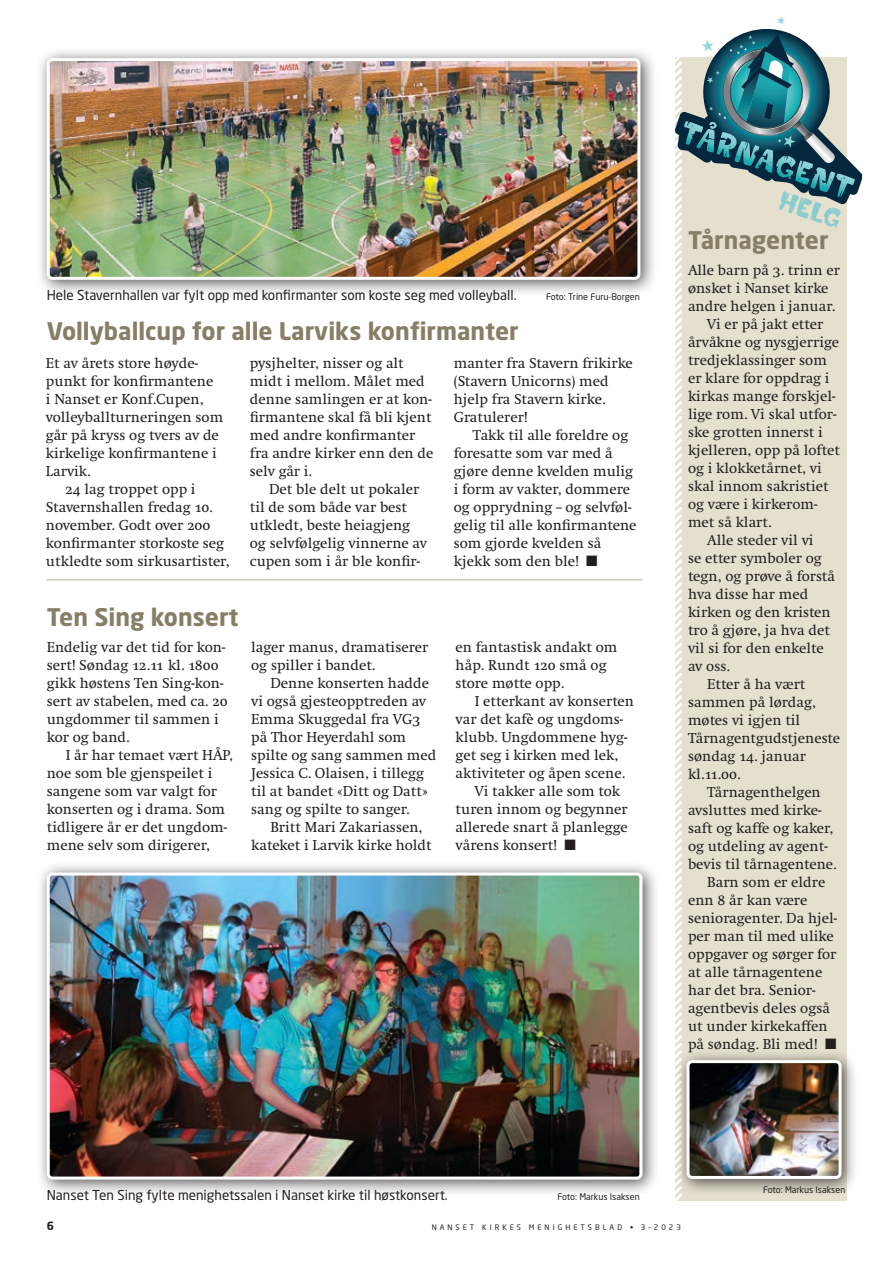
<style>
.page{position:relative;width:893px;height:1263px;background:#fff}
.page>*{position:absolute;margin:0;border:0;box-sizing:border-box;transform-origin:0 0}
.Notis_tittel{font:700 24px "Neo Sans";color:#877e66}
.Tekst_m_innrykk{font:15px/18px "Swift POW";color:#231f20}
.Tekst{font:15px/18px "Swift POW";color:#231f20}
.Bilde{font:13.5px "Neo Sans Std";color:#231f20}
.t1{font:700 11.25px "Neo Sans";color:#231f20}
.Bilde-2{font:9px "Neo Sans Std";color:#231f20}
.t2{font:7.5px "Neo Sans Std";letter-spacing:.4em;color:#231f20}
</style>
<div class="page">
<div style="left:35px;top:47px;width:623px;height:250px;background:#231f20;opacity:.75"></div>
<img style="left:51px;top:62px;width:585px;height:214px">
<div style="left:47px;top:58px;width:593px;height:222px;border:3px solid #fff;border-radius:4px"></div>
<hr style="left:47px;top:579px;width:595px;height:1px;background:#cec8b8">
<div style="left:35px;top:861px;width:625px;height:335px;background:#231f20;opacity:.75"></div>
<img style="left:51px;top:876px;width:587px;height:299px">
<div style="left:47px;top:872px;width:595px;height:307px;border:3px solid #fff;border-radius:4px"></div>
<svg style="left:675px;top:17px;width:187px;height:1184px;background:#d5d7cb"></svg>
<div style="left:675px;top:1049px;width:184px;height:147px;background:#231f20;opacity:.75"></div>
<img style="left:690px;top:1064px;width:147px;height:111px">
<div style="left:686px;top:1060px;width:155px;height:119px;border:3px solid #fff;border-radius:4px"></div>
<p class="Bilde" style="left:47px;top:287px;width:471px">Hele Stavernhallen var fylt opp med konfirmanter som koste seg med volleyball.</p>
<p class="Bilde-2" style="left:546px;top:291px;width:95px">Foto: Trine Furu-Borgen</p>
<p class="Notis_tittel" style="left:47px;top:315px;width:473px">Vollyballcup for alle Larviks konfirmanter</p>
<p class="Tekst" style="left:46px;top:354px;width:179px">Et av årets store høyde&shy;punkt for konfirmantene<br>i Nanset er Konf.Cupen, volleyballturneringen som går på kryss og tvers av de kirkelige konfirmantene i<br>Larvik.</p>
<p class="Tekst_m_innrykk" style="left:46px;top:480px;width:185px;text-indent:19px">24 lag troppet opp i<br>Stavernshallen fredag 10. november. Godt over 200 konfirmanter storkoste seg utkledte som sirkusartister,</p>
<p class="Tekst_m_innrykk" style="left:250px;top:354px;width:185px">pysjhelter, nisser og alt midt i mellom. Målet med denne samlingen er at kon&shy;firmantene skal få bli kjent med andre konfirmanter fra andre kirker enn den de selv går i.</p>
<p class="Tekst_m_innrykk" style="left:250px;top:480px;width:179px;text-indent:19px">Det ble delt ut pokaler til de som både var best utkledt, beste heiagjeng og selvfølgelig vinnerne av cupen som i år ble konfir-</p>
<p class="Notis_tittel" style="left:47px;top:602px;width:193px">Ten Sing konsert</p>
<p class="Tekst" style="left:47px;top:638px;width:183px">Endelig var det tid for kon&shy;sert! Søndag 12.11 kl. 1800 gikk høstens Ten Sing-kon&shy;sert av stabelen, med ca. 20 ungdommer til sammen i kor og band.</p>
<p class="Tekst_m_innrykk" style="left:47px;top:746px;width:188px;text-indent:19px">I år har temaet vært HÅP, noe som ble gjenspeilet i sangene som var valgt for konserten og i drama. Som tidligere år er det ungdom&shy;mene selv som dirigerer,</p>
<p class="Tekst_m_innrykk" style="left:251px;top:638px;width:179px">lager manus, dramatiserer og spiller i bandet.</p>
<p class="Tekst_m_innrykk" style="left:251px;top:674px;width:187px;text-indent:19px">Denne konserten hadde vi også gjesteopptreden av<br>Emma Skuggedal fra VG3 på Thor Heyerdahl som spilte og sang sammen med<br>Jessica C. Olaisen, i tillegg til at bandet «Ditt og Datt» sang og spilte to sanger.</p>
<p class="Tekst_m_innrykk" style="left:251px;top:818px;width:182px;text-indent:19px">Britt Mari Zakariassen, kateket i Larvik kirke holdt</p>
<p class="Tekst_m_innrykk" style="left:454px;top:354px;width:181px">manter fra Stavern frikirke (Stavern Unicorns) med hjelp fra Stavern kirke.<br>Gratulerer!</p>
<p class="Tekst_m_innrykk" style="left:454px;top:426px;width:184px;text-indent:19px">Takk til alle foreldre og foresatte som var med å gjøre denne kvelden mulig i form av vakter, dommere og opprydning – og selvføl&shy;gelig til alle konfirmantene som gjorde kvelden så kjekk som den ble! ■</p>
<p class="Tekst_m_innrykk" style="left:456px;top:638px;width:163px">en fantastisk andakt om håp. Rundt 120 små og store møtte opp.</p>
<p class="Tekst_m_innrykk" style="left:456px;top:692px;width:180px;text-indent:19px">I etterkant av konserten var det kafè og ungdoms&shy;klubb. Ungdommene hyg&shy;get seg i kirken med lek, aktiviteter og åpen scene.</p>
<p class="Tekst_m_innrykk" style="left:456px;top:782px;width:174px;text-indent:19px">Vi takker alle som tok turen innom og begynner allerede snart å planlegge vårens konsert! ■</p>
<p class="Notis_tittel" style="left:688px;top:224px;width:142px">Tårnagenter</p>
<p class="Tekst" style="left:688px;top:261px;width:154px">Alle barn på 3. trinn er ønsket i Nanset kirke andre helgen i januar.</p>
<p class="Tekst_m_innrykk" style="left:688px;top:315px;width:154px;text-indent:19px">Vi er på jakt etter årvåkne og nysgjerrige tredjeklassinger som er klare for oppdrag i kirkas mange forskjel&shy;lige rom. Vi skal utfor&shy;ske grotten innerst i kjelleren, opp på loftet og i klokketårnet, vi skal innom sakristiet og være i kirkerom&shy;met så klart.</p>
<p class="Tekst_m_innrykk" style="left:688px;top:531px;width:148px;text-indent:19px">Alle steder vil vi<br>se etter symboler og tegn, og prøve å forstå hva disse har med kirken og den kristen tro å gjøre, ja hva det vil si for den enkelte av oss.</p>
<p class="Tekst_m_innrykk" style="left:688px;top:675px;width:154px;text-indent:19px">Etter å ha vært sammen på lørdag, møtes vi igjen til<br>Tårnagentgudstjeneste søndag 14. januar kl.11.00.</p>
<p class="Tekst_m_innrykk" style="left:688px;top:783px;width:150px;text-indent:19px">Tårnagenthelgen avsluttes med kirke&shy;saft og kaffe og kaker, og utdeling av agent&shy;bevis til tårnagentene.</p>
<p class="Tekst_m_innrykk" style="left:688px;top:873px;width:151px;text-indent:19px">Barn som er eldre enn 8 år kan være senioragenter. Da hjel&shy;per man til med ulike oppgaver og sørger for at alle tårnagentene har det bra. Senior&shy;agentbevis deles også ut under kirkekaffen på søndag. Bli med! ■</p>
<p class="Bilde" style="left:47px;top:1186px;width:402px">Nanset Ten Sing fylte menighetssalen i Nanset kirke til høstkonsert.</p>
<p class="Bilde-2" style="left:558px;top:1191px;width:84px">Foto: Markus Isaksen</p>
<p class="Bilde-2" style="left:763px;top:1184px;width:84px">Foto: Markus Isaksen</p>
<p class="t1" style="left:47px;top:1218px;width:9px">6</p>
<p class="t2" style="left:432px;top:1222px;width:251px">NANSET KIRKES MENIGHETSBLAD • 3–2023</p>
</div>
